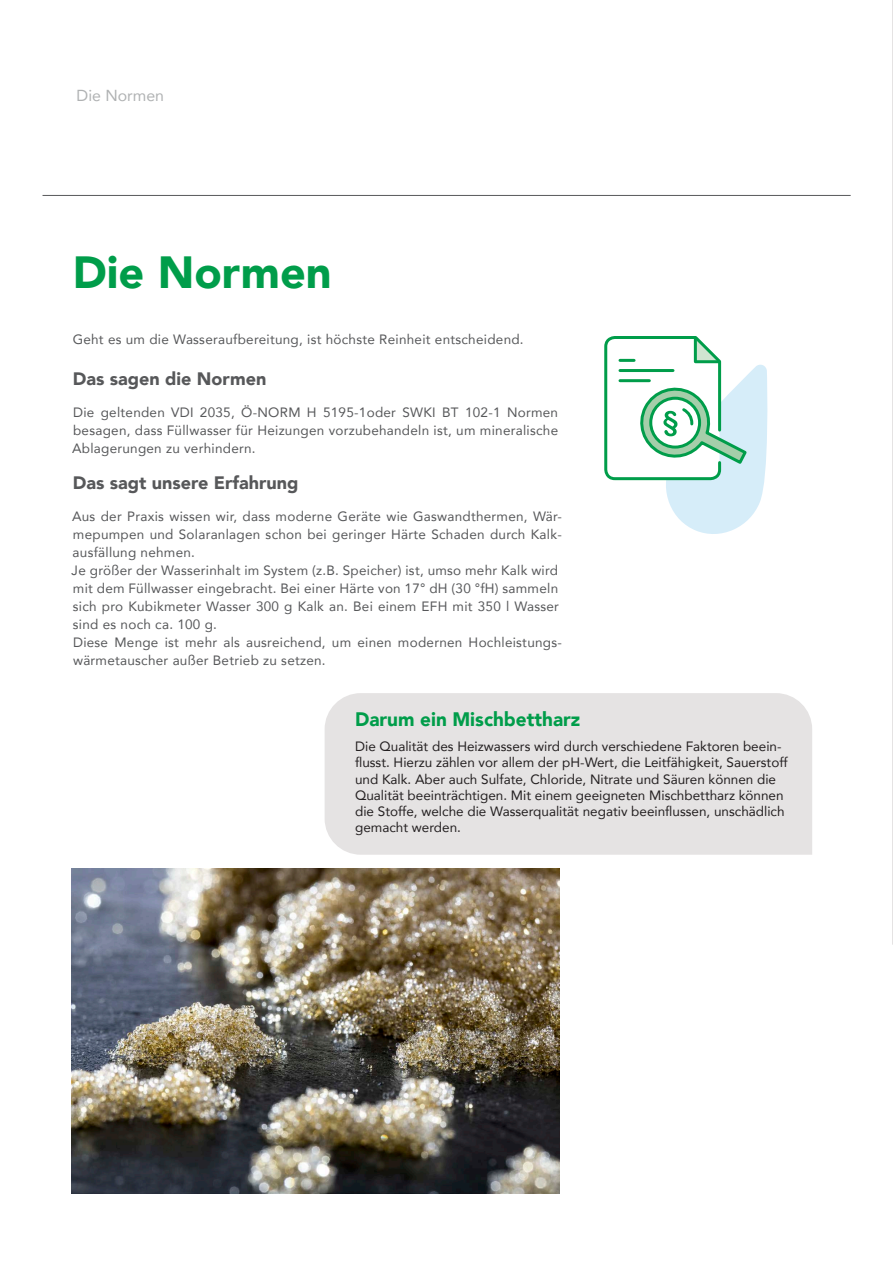
<style>
.page{position:relative;width:893px;height:1263px;background:#fff}
.page>*{position:absolute;margin:0;border:0;box-sizing:border-box;transform-origin:0 0}
.t1{font:900 45px "Avenir";color:#009d4a}
.t2{font:900 19.5px "Avenir";color:#009d4a}
.t3{font:900 18px "Avenir";color:#57585a}
.t4{font:15.9px "Avenir";color:#b0b2b3}
.t5{font:13.5px/18px "Avenir";letter-spacing:.02em;color:#57585a;text-align:justify}
.t6{font:13.5px/16.2px "Avenir";color:#231f20}
</style>
<div class="page">
<hr style="left:892px;top:0;width:1px;height:955px;background:#e5e3e3">
<hr style="left:43px;top:195px;width:808px;height:1px;background:#57585a">
<div style="left:325px;top:693px;width:487px;height:162px;background:#e5e3e3"></div>
<svg style="left:604px;top:336px;width:164px;height:198px"></svg>
<img style="left:72px;top:868px;width:487px;height:325px">
<p class="t4" style="left:77px;top:83px;width:89px">Die Normen</p>
<h1 class="t1" style="left:73px;top:234px;width:261px">Die Normen</h1>
<p class="t5" style="left:73px;top:330px;width:453px">Geht es um die Wasseraufbereitung, ist höchste Reinheit entscheidend.</p>
<h3 class="t3" style="left:73px;top:363px;width:195px">Das sagen die Normen</h3>
<p class="t5" style="left:72px;top:403px;width:488px">Die geltenden VDI 2035, Ö-NORM H 5195-1oder SWKI BT 102-1 Normen besagen, dass Füllwasser für Heizungen vorzubehandeln ist, um mineralische Ablagerungen zu verhindern.</p>
<h3 class="t3" style="left:73px;top:467px;width:227px">Das sagt unsere Erfahrung</h3>
<p class="t5" style="left:72px;top:507px;width:492px;text-align:left">Aus der Praxis wissen wir, dass moderne Geräte wie Gaswandthermen, Wär&shy;mepumpen und Solaranlagen schon bei geringer Härte Schaden durch Kalk&shy;ausfällung nehmen.<br>Je größer der Wasserinhalt im System (z.B. Speicher) ist, umso mehr Kalk wird mit dem Füllwasser eingebracht. Bei einer Härte von 17° dH (30 °fH) sammeln sich pro Kubikmeter Wasser 300 g Kalk an. Bei einem EFH mit 350 l Wasser sind es noch ca. 100 g.<br>Diese Menge ist mehr als ausreichend, um einen modernen Hochleistungs&shy;wärmetauscher außer Betrieb zu setzen.</p>
<h2 class="t2" style="left:355px;top:703px;width:227px">Darum ein Mischbettharz</h2>
<p class="t6" style="left:355px;top:738px;width:434px">Die Qualität des Heizwassers wird durch verschiedene Faktoren beein&shy;flusst. Hierzu zählen vor allem der pH-Wert, die Leitfähigkeit, Sauerstoff und Kalk. Aber auch Sulfate, Chloride, Nitrate und Säuren können die Qualität beeinträchtigen. Mit einem geeigneten Mischbettharz können die Stoffe, welche die Wasserqualität negativ beeinflussen, unschädlich gemacht werden.</p>
</div>
